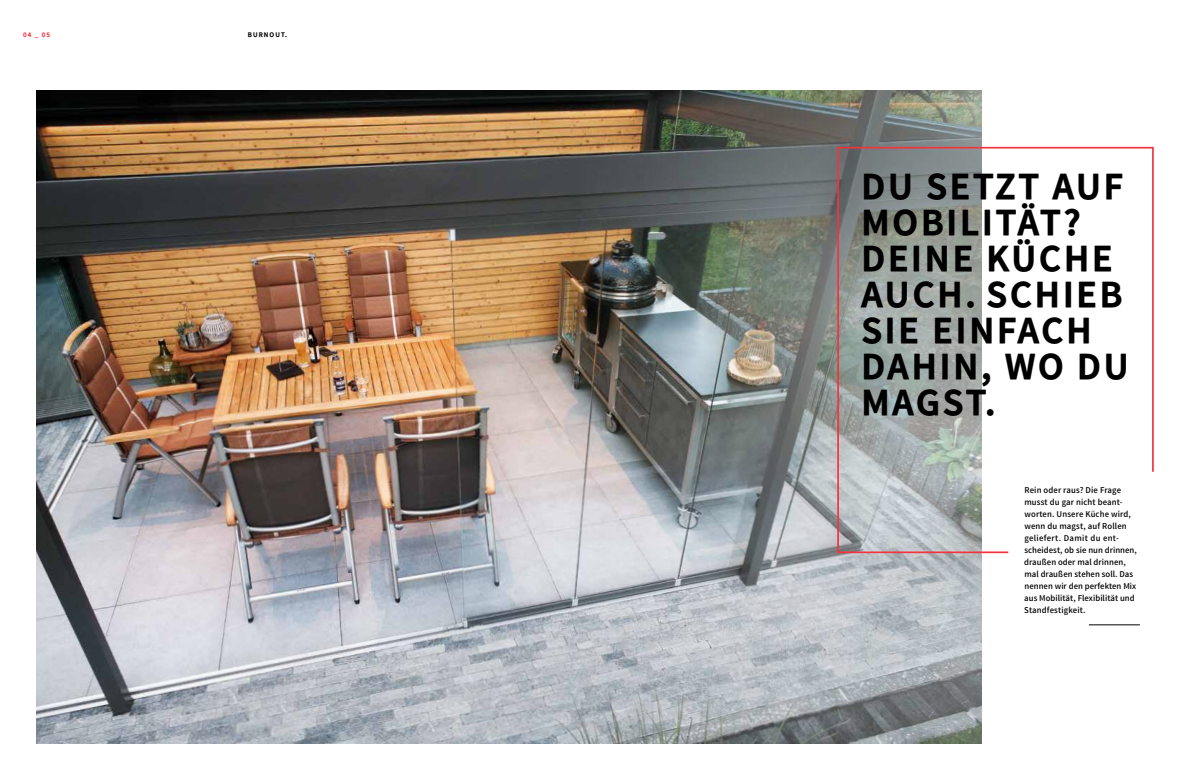
<style>
.page{position:relative;width:1191px;height:780px;background:#fff}
.page>*{position:absolute;margin:0;border:0;box-sizing:border-box;transform-origin:0 0}
.t1{font:38px/36px "Falling Sky Bd";letter-spacing:.075em;color:#000}
.t2{font:300 9px/12px "Falling Sky";letter-spacing:.005em;color:#000}
.t3{font:7px "Falling Sky Bd";letter-spacing:.15em;color:#000}
.t4{font:7px "Falling Sky Bd";color:#f5333f}
</style>
<div class="page">
<img style="left:37px;top:91px;width:534px;height:652px">
<svg style="left:571px;top:604px;width:411px;height:140px;background:#aaafb4"></svg>
<img style="left:562px;top:90px;width:420px;height:514px">
<svg style="left:836px;top:146px;width:318px;height:408px"></svg>
<hr style="left:1089px;top:624px;width:51px;height:1px;background:#000">
<p class="t4" style="left:23px;top:30px;width:29px">04 _ 05</p>
<p class="t3" style="left:248px;top:30px;width:41px">BURNOUT.</p>
<h1 class="t1" style="left:861px;top:169px;width:269px">DU SETZT AUF<br>MOBILITÄT?<br>DEINE KÜCHE<br>AUCH. SCHIEB<br>SIE EINFACH<br>DAHIN, WO DU<br>MAGST.</h1>
<p class="t2" style="left:1024px;top:484px;width:114px">Rein oder raus? Die Frage musst du gar nicht beant&shy;worten. Unsere Küche wird, wenn du magst, auf Rollen geliefert. Damit du ent&shy;scheidest, ob sie nun drinnen, draußen oder mal drinnen, mal draußen stehen soll. Das nennen wir den perfekten Mix aus Mobilität, Flexibilität und<br>Standfestigkeit.</p>
</div>
